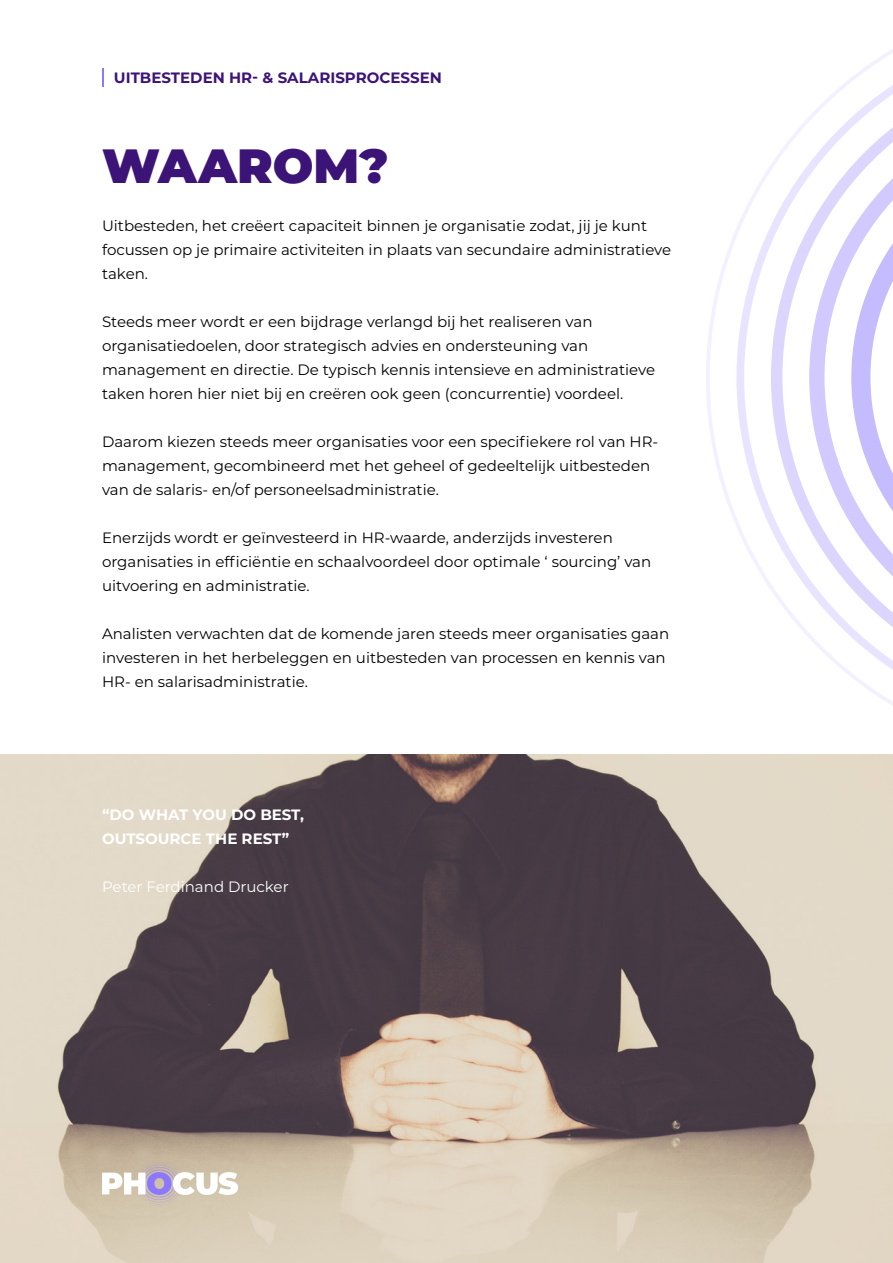
<style>
.page{position:relative;width:893px;height:1263px;background:#fff}
.page>*{position:absolute;margin:0;border:0;box-sizing:border-box;transform-origin:0 0}
.t1{font:900 48px "Montserrat";color:#3c1478}
.t2{font:15px/24px "Montserrat";color:#000}
.t3{font:700 15px/24px "Montserrat";color:#fff}
.t4{font:700 15px "Montserrat";color:#3c1478}
.t5{font:15px "Montserrat";color:#fff}
</style>
<div class="page">
<svg style="left:706px;top:49px;width:187px;height:706px"></svg>
<img style="left:0;top:755px;width:893px;height:508px">
<svg style="left:102px;top:1161px;width:136px;height:45px"></svg>
<svg style="left:102px;top:68px;width:2px;height:19px"></svg>
<p class="t4" style="left:114px;top:66px;width:329px">UITBESTEDEN HR- &amp; SALARISPROCESSEN</p>
<h1 class="t1" style="left:102px;top:129px;width:288px">WAAROM?</h1>
<p class="t2" style="left:102px;top:213px;width:571px">Uitbesteden, het creëert capaciteit binnen je organisatie zodat, jij je kunt focussen op je primaire activiteiten in plaats van secundaire administratieve taken.</p>
<p class="t2" style="left:102px;top:309px;width:555px">Steeds meer wordt er een bijdrage verlangd bij het realiseren van organisatiedoelen, door strategisch advies en ondersteuning van management en directie. De typisch kennis intensieve en administratieve taken horen hier niet bij en creëren ook geen (concurrentie) voordeel.</p>
<p class="t2" style="left:102px;top:429px;width:558px">Daarom kiezen steeds meer organisaties voor een specifiekere rol van HR&shy;management, gecombineerd met het geheel of gedeeltelijk uitbesteden van de salaris- en/of personeelsadministratie.</p>
<p class="t2" style="left:102px;top:525px;width:551px">Enerzijds wordt er geïnvesteerd in HR-waarde, anderzijds investeren organisaties in efficiëntie en schaalvoordeel door optimale ‘ sourcing’ van uitvoering en administratie.</p>
<p class="t2" style="left:102px;top:621px;width:569px">Analisten verwachten dat de komende jaren steeds meer organisaties gaan investeren in het herbeleggen en uitbesteden van processen en kennis van<br>HR- en salarisadministratie.</p>
<p class="t3" style="left:102px;top:802px;width:203px">“DO WHAT YOU DO BEST,<br>OUTSOURCE THE REST”</p>
<p class="t5" style="left:102px;top:876px;width:188px">Peter Ferdinand Drucker</p>
</div>
